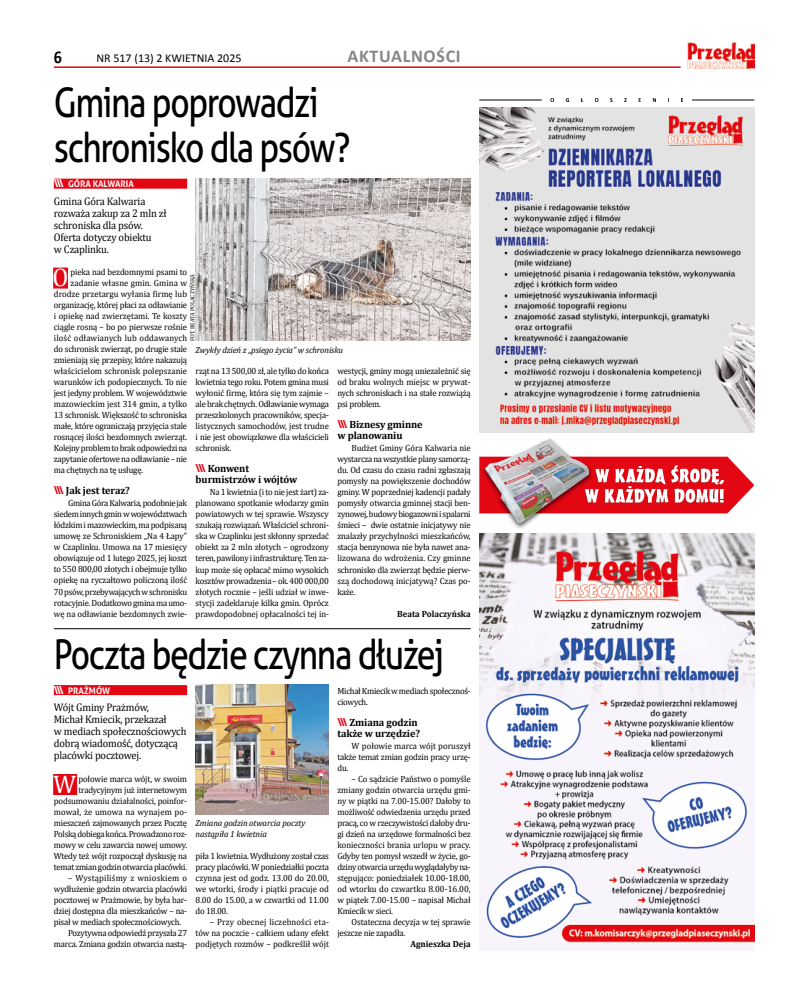
<style>
.page{position:relative;width:794px;height:993px;background:#fff}
.page>*{position:absolute;margin:0;border:0;box-sizing:border-box;transform-origin:0 0}
.t1{font:41px/45px "Aller";letter-spacing:-.04em;color:#000;scale:.82 1}
.t2{font:25.5px "Cambria";color:#fff;scale:.96 1}
.t3{font:700 18px "Calibri";letter-spacing:.04em;color:#878787}
.t4{font:700 18px "Calibri";color:#000;scale:.9 1}
.t5{font:12px "Calibri";color:#000}
.t6{font:11px/12px "Cambria";letter-spacing:-.015em;color:#000;scale:.95 1}
.t7{font:700 10.5px/11px "Cambria";letter-spacing:-.01em;color:#000}
.t8{font:9px/11px "Cambria";letter-spacing:-.02em;color:#000;text-align:justify;scale:.96 1}
.t9{font:9px "Cambria";color:#000;scale:.96 1}
.t10{font:9px "Cambria";letter-spacing:.015em;color:#000;scale:.96 1}
.t11{font:700 9px "Cambria";color:#000;scale:.96 1}
.t12{font:700 9px "Aller";color:#fff;scale:.96 1}
.t13{font:9px "Cambria";letter-spacing:.005em;color:#000;scale:.96 1}
.t14{font:9px "Cambria";letter-spacing:.02em;color:#000;scale:.96 1}
.t15{font:italic 8.9px/10.9px "Cambria";letter-spacing:-.015em;color:#000}
.t16{font:6px "Cambria";color:#000;scale:.96 1}
.s1{font-size:11px}
.s2{font-family:"Aller";font-size:11px;color:#e30613}
</style>
<div class="page">
<hr style="left:54px;top:66px;width:626px;height:2px;background:#e30613">
<img style="left:687px;top:42px;width:67px;height:26px">
<img style="left:479px;top:108px;width:275px;height:324px">
<img style="left:479px;top:533px;width:275px;height:410px">
<svg style="left:479px;top:456px;width:275px;height:57px"></svg>
<div style="left:481px;top:437px;width:112px;height:93px;background:#000;opacity:.65"></div>
<img style="left:484px;top:438px;width:105px;height:85px">
<div style="left:54px;top:178px;width:133px;height:10px;background:#e30613"></div>
<div style="left:53px;top:267px;width:15px;height:21px;background:#e30613"></div>
<div style="left:54px;top:684px;width:133px;height:10px;background:#e30613"></div>
<div style="left:53px;top:773px;width:24px;height:21px;background:#e30613"></div>
<img style="left:196px;top:179px;width:275px;height:161px">
<img style="left:196px;top:684px;width:133px;height:130px">
<hr style="left:479px;top:100px;width:62px;height:1px;background:#000">
<hr style="left:692px;top:100px;width:62px;height:1px;background:#000">
<svg style="left:550px;top:98px;width:133px;height:4px"></svg>
<hr style="left:54px;top:628px;width:417px;height:1px;background:#000">
<h3 class="t4" style="left:54px;top:45px;width:11px">6</h3>
<h3 class="t5" style="left:96px;top:51px;width:147px">NR 517 (13) 2 KWIETNIA 2025</h3>
<h3 class="t3" style="left:347px;top:45px;width:115px">AKTUALNOŚCI</h3>
<h1 class="t1" style="left:54px;top:80px;width:363px">Gmina poprowadzi schronisko dla psów?</h1>
<p class="t12" style="left:54px;top:178px;width:85px"><span class="s1">\\\</span> GÓRA KALWARIA</p>
<p class="t6" style="left:54px;top:195px;width:120px">Gmina Góra Kalwaria rozważa zakup za 2 mln zł schroniska dla psów.<br>Oferta dotyczy obiektu<br>w Czaplinku.</p>
<h2 class="t2" style="left:52px;top:262px;width:18px">O</h2>
<p class="t8" style="left:71px;top:266px;width:123px">pieka nad bezdomnymi psami to</p>
<p class="t16" style="left:189px;top:341px;width:71px;rotate:-90deg">FOT. BEATA POLACZYŃSKA</p>
<p class="t13" style="left:71px;top:278px;width:123px">zadanie własne gmin. Gmina w</p>
<p class="t9" style="left:54px;top:289px;width:140px">drodze przetargu wyłania firmę lub</p>
<p class="t8" style="left:54px;top:299px;width:140px">organizację, której płaci za odławianie</p>
<p class="t9" style="left:54px;top:311px;width:140px">i opiekę nad zwierzętami. Te koszty</p>
<p class="t8" style="left:54px;top:321px;width:140px">ciągle rosną – bo po pierwsze rośnie</p>
<p class="t10" style="left:54px;top:333px;width:140px">ilość odławianych lub oddawanych</p>
<p class="t8" style="left:54px;top:343px;width:140px">do schronisk zwierząt, po drugie stale</p>
<p class="t8" style="left:54px;top:354px;width:140px">zmieniają się przepisy, które nakazują</p>
<p class="t9" style="left:54px;top:366px;width:140px">właścicielom schronisk polepszanie</p>
<p class="t8" style="left:54px;top:376px;width:140px">warunków ich podopiecznych. To nie</p>
<p class="t8" style="left:54px;top:387px;width:140px">jest jedyny problem. W województwie</p>
<p class="t9" style="left:54px;top:399px;width:140px">mazowieckim jest 314 gmin, a tylko</p>
<p class="t8" style="left:54px;top:409px;width:140px">13 schronisk. Większość to schroniska</p>
<p class="t8" style="left:54px;top:420px;width:140px">małe, które ograniczają przyjęcia stale</p>
<p class="t8" style="left:54px;top:431px;width:140px">rosnącej ilości bezdomnych zwierząt.</p>
<p class="t8" style="left:54px;top:442px;width:140px">Kolejny problem to brak odpowiedzi na</p>
<p class="t8" style="left:54px;top:453px;width:140px">zapytanie ofertowe na odławianie – nie</p>
<p class="t8" style="left:54px;top:464px;width:94px">ma chętnych na tę usługę.</p>
<p class="t7" style="left:54px;top:485px;width:78px"><span class="s2">\\\</span> Jak jest teraz?</p>
<p class="t8" style="left:54px;top:497px;width:140px;text-indent:14px">Gmina Góra Kalwaria, podobnie jak siedem innych gmin w województwach łódzkim i mazowieckim, ma podpisaną umowę ze Schroniskiem „Na 4 Łapy” w Czaplinku. Umowa na 17 miesięcy obowiązuje od 1 lutego 2025, jej koszt to 550 800,00 złotych i obejmuje tylko opiekę na ryczałtowo policzoną ilość 70 psów, przebywających w schronisku rotacyjnie. Dodatkowo gmina ma umo&shy;wę na odławianie bezdomnych zwie-</p>
<p class="t15" style="left:196px;top:343px;width:149px">Zwykły dzień z „psiego życia” w schronisku</p>
<p class="t8" style="left:196px;top:365px;width:140px">rząt na 13 500,00 zł, ale tylko do końca kwietnia tego roku. Potem gmina musi wyłonić firmę, która się tym zajmie – ale brak chętnych. Odławianie wymaga przeszkolonych pracowników, specja&shy;listycznych samochodów, jest trudne i nie jest obowiązkowe dla właścicieli schronisk.</p>
<p class="t7" style="left:196px;top:463px;width:103px"><span class="s2">\\\</span> Konwent burmistrzów i wójtów</p>
<p class="t8" style="left:196px;top:486px;width:140px;text-indent:14px">Na 1 kwietnia (i to nie jest żart) za&shy;planowano spotkanie włodarzy gmin powiatowych w tej sprawie. Wszyscy szukają rozwiązań. Właściciel schroni&shy;ska w Czaplinku jest skłonny sprzedać obiekt za 2 mln złotych – ogrodzony teren, pawilony i infrastrukturę. Ten za&shy;kup może się opłacać mimo wysokich kosztów prowadzenia – ok. 400000,00 złotych rocznie – jeśli udział w inwe&shy;stycji zadeklaruje kilka gmin. Oprócz prawdopodobnej opłacalności tej in-</p>
<p class="t8" style="left:337px;top:365px;width:140px">westycji, gminy mogą uniezależnić się od braku wolnych miejsc w prywat&shy;nych schroniskach i na stałe rozwiążą psi problem.</p>
<p class="t7" style="left:337px;top:419px;width:87px"><span class="s2">\\\</span> Biznesy gminne w planowaniu</p>
<p class="t8" style="left:337px;top:442px;width:140px;text-indent:14px">Budżet Gminy Góra Kalwaria nie wystarcza na wszystkie plany samorzą&shy;du. Od czasu do czasu radni zgłaszają pomysły na powiększenie dochodów gminy. W poprzedniej kadencji padały pomysły otwarcia gminnej stacji ben&shy;zynowej, budowy biogazowni i spalarni śmieci – dwie ostatnie inicjatywy nie znalazły przychylności mieszkańców, stacja benzynowa nie była nawet ana&shy;lizowana do wdrożenia. Czy gminne schronisko dla zwierząt będzie pierw&shy;szą dochodową inicjatywą? Czas po&shy;każe.</p>
<p class="t11" style="left:397px;top:607px;width:78px">Beata Polaczyńska</p>
<h1 class="t1" style="left:54px;top:631px;width:477px">Poczta będzie czynna dłużej</h1>
<p class="t12" style="left:54px;top:684px;width:60px"><span class="s1">\\\</span> PRAŻMÓW</p>
<p class="t6" style="left:54px;top:701px;width:141px">Wójt Gminy Prażmów,<br>Michał Kmiecik, przekazał<br>w mediach społecznościowych dobrą wiadomość, dotyczącą placówki pocztowej.</p>
<h2 class="t2" style="left:54px;top:768px;width:25px">W</h2>
<p class="t8" style="left:54px;top:772px;width:140px;text-align:right">połowie marca wójt, w swoim tradycyjnym już internetowym podsumowaniu działalności, poinfor&shy;mował, że umowa na wynajem po&shy;mieszczeń zajmowanych przez Pocztę Polską dobiega końca. Prowadzono roz&shy;mowy w celu zawarcia nowej umowy.<br>Wtedy też wójt rozpoczął dyskusję na temat zmian godzin otwarcia placówki.</p>
<p class="t14" style="left:68px;top:872px;width:125px">– Wystąpiliśmy z wnioskiem o</p>
<p class="t8" style="left:54px;top:882px;width:140px">wydłużenie godzin otwarcia placówki</p>
<p class="t8" style="left:54px;top:893px;width:140px">pocztowej w Prażmowie, by była bar-</p>
<p class="t8" style="left:54px;top:904px;width:140px">dziej dostępna dla mieszkańców – na-</p>
<p class="t8" style="left:54px;top:915px;width:134px">pisał w mediach społecznościowych.</p>
<p class="t8" style="left:68px;top:926px;width:126px">Pozytywna odpowiedź przyszła 27</p>
<p class="t8" style="left:54px;top:937px;width:140px">marca. Zmiana godzin otwarcia nastą-</p>
<p class="t15" style="left:196px;top:816px;width:111px">Zmiana godzin otwarcia poczty nastąpiła 1 kwietnia</p>
<p class="t8" style="left:196px;top:849px;width:140px">piła 1 kwietnia. Wydłużony został czas pracy placówki. W poniedziałki poczta czynna jest od godz. 13.00 do 20.00, we wtorki, środy i piątki pracuje od 8.00 do 15.00, a w czwartki od 11.00 do 18.00.</p>
<p class="t8" style="left:196px;top:915px;width:140px;text-indent:14px">– Przy obecnej liczebności eta&shy;tów na poczcie - całkiem udany efekt podjętych rozmów – podkreślił wójt</p>
<p class="t8" style="left:337px;top:684px;width:140px">Michał Kmiecik w mediach społecznoś&shy;ciowych.</p>
<p class="t7" style="left:337px;top:716px;width:84px"><span class="s2">\\\</span> Zmiana godzin także w urzędzie?</p>
<p class="t8" style="left:337px;top:739px;width:140px;text-indent:14px">W połowie marca wójt poruszył także temat zmian godzin pracy urzę&shy;du.</p>
<p class="t8" style="left:337px;top:772px;width:140px;text-indent:14px">– Co sądzicie Państwo o pomyśle zmiany godzin otwarcia urzędu gmi&shy;ny w piątki na 7.00-15.00? Dałoby to możliwość odwiedzenia urzędu przed pracą, co w rzeczywistości dałoby dru&shy;gi dzień na urzędowe formalności bez konieczności brania urlopu w pracy.<br>Gdyby ten pomysł wszedł w życie, go&shy;dziny otwarcia urzędu wyglądałyby na&shy;stępująco: poniedziałek 10.00-18.00, od wtorku do czwartku 8.00-16.00, w piątek 7.00-15.00 – napisał Michał Kmiecik w sieci.</p>
<p class="t8" style="left:337px;top:915px;width:140px;text-indent:14px">Ostateczna decyzja w tej sprawie jeszcze nie zapadła.</p>
<p class="t11" style="left:410px;top:937px;width:64px">Agnieszka Deja</p>
</div>
